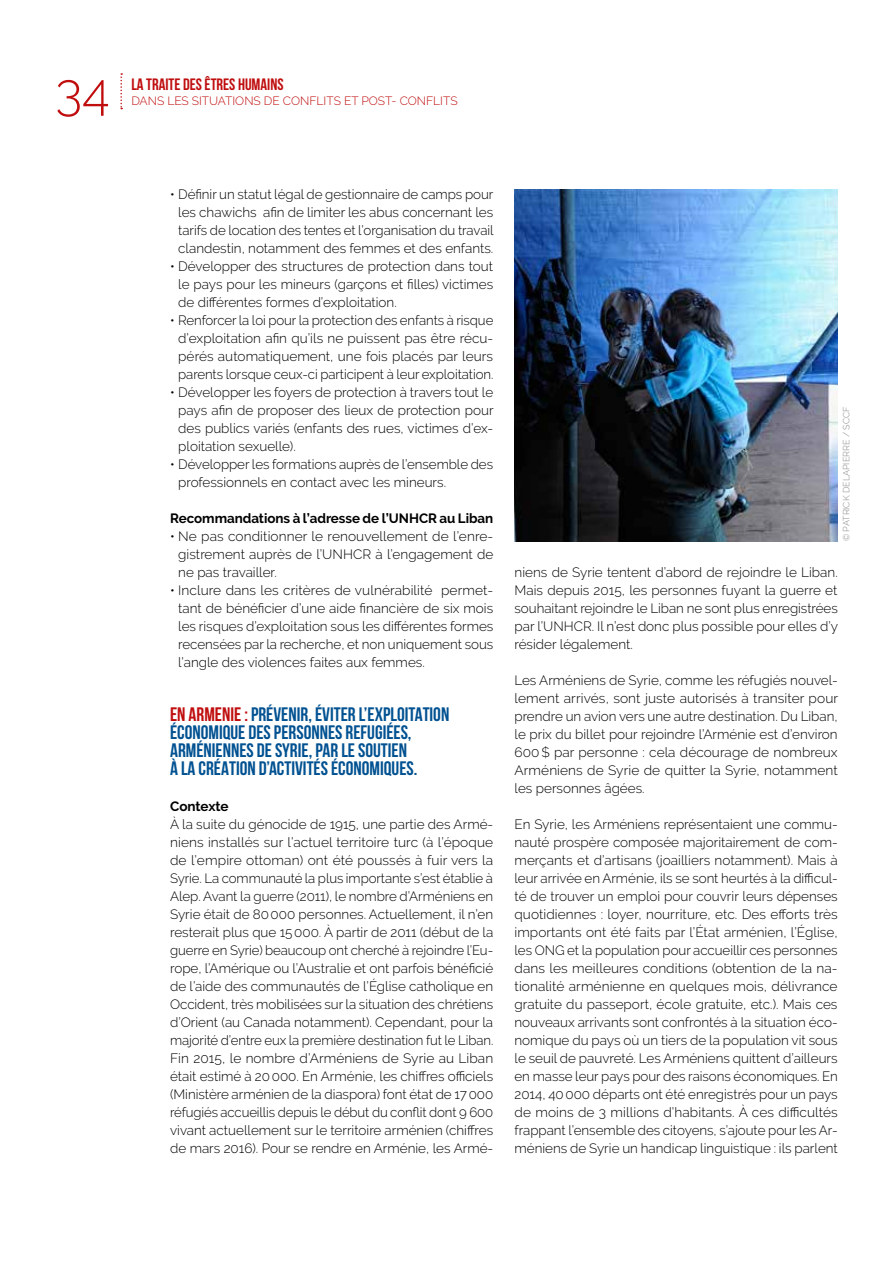
<style>
.page{position:relative;width:893px;height:1263px;background:#fff}
.page>*{position:absolute;margin:0;border:0;box-sizing:border-box;transform-origin:0 0}
.t1{font:300 51px "Raleway";color:#c00d0e}
.t2{font:700 19.5px/18px "Bebas Neue";color:#005191}
.t3{font:700 16.5px "Bebas Neue";color:#c00d0e}
.t4{font:300 13.5px/18px "Raleway";color:#000;text-align:justify}
.t5{font:700 13.5px "Raleway";letter-spacing:-.005em;color:#000}
.t6{font:300 12px "Raleway";color:#c00d0e}
.t7{font:300 9px "Raleway";color:#878787}
.s1{color:#c00d0e}
</style>
<div class="page">
<svg style="left:120px;top:73px;width:2px;height:36px"></svg>
<img style="left:514px;top:189px;width:324px;height:352px">
<h1 class="t1" style="left:55px;top:62px;width:56px">34</h1>
<p class="t3" style="left:131px;top:75px;width:154px">LA TRAITE DES ÊTRES HUMAINS</p>
<p class="t6" style="left:131px;top:93px;width:328px">DANS LES SITUATIONS DE CONFLITS ET POST- CONFLITS</p>
<p class="t4" style="left:178px;top:185px;width:317px;text-indent:-8px">• Définir un statut légal de gestionnaire de camps pour les chawichs afin de limiter les abus concernant les tarifs de location des tentes et l’organisation du travail clandestin, notamment des femmes et des enfants.</p>
<p class="t4" style="left:178px;top:257px;width:316px;text-indent:-8px">• Développer des structures de protection dans tout le pays pour les mineurs (garçons et filles) victimes de différentes formes d’exploitation.</p>
<p class="t4" style="left:178px;top:311px;width:317px;text-indent:-8px">• Renforcer la loi pour la protection des enfants à risque d’exploitation afin qu’ils ne puissent pas être récu&shy;pérés automatiquement, une fois placés par leurs parents lorsque ceux-ci participent à leur exploitation.</p>
<p class="t4" style="left:178px;top:383px;width:317px;text-indent:-8px">• Développer les foyers de protection à travers tout le pays afin de proposer des lieux de protection pour des publics variés (enfants des rues, victimes d’ex&shy;ploitation sexuelle).</p>
<p class="t4" style="left:178px;top:455px;width:316px;text-indent:-8px">• Développer les formations auprès de l’ensemble des professionnels en contact avec les mineurs.</p>
<p class="t5" style="left:170px;top:511px;width:325px">Recommandations à l’adresse de l’UNHCR au Liban</p>
<p class="t4" style="left:178px;top:527px;width:317px;text-indent:-8px">• Ne pas conditionner le renouvellement de l’enre&shy;gistrement auprès de l’UNHCR à l’engagement de ne pas travailler.</p>
<p class="t4" style="left:178px;top:581px;width:317px;text-indent:-8px">• Inclure dans les critères de vulnérabilité permet&shy;tant de bénéficier d’une aide financière de six mois les risques d’exploitation sous les différentes formes recensées par la recherche, et non uniquement sous l’angle des violences faites aux femmes.</p>
<h2 class="t2" style="left:170px;top:705px;width:281px"><span class="s1">EN ARMENIE :</span> PRÉVENIR, ÉVITER L’EXPLOITATION ÉCONOMIQUE DES PERSONNES REFUGIÉES, ARMÉNIENNES DE SYRIE, PAR LE SOUTIEN<br>À LA CRÉATION D’ACTIVITÉS ÉCONOMIQUES.</h2>
<p class="t5" style="left:170px;top:799px;width:60px">Contexte</p>
<p class="t4" style="left:170px;top:815px;width:325px">À la suite du génocide de 1915, une partie des Armé&shy;niens installés sur l’actuel territoire turc (à l’époque de l’empire ottoman) ont été poussés à fuir vers la Syrie. La communauté la plus importante s’est établie à Alep. Avant la guerre (2011), le nombre d’Arméniens en Syrie était de 80000 personnes. Actuellement, il n’en resterait plus que 15000. À partir de 2011 (début de la guerre en Syrie) beaucoup ont cherché à rejoindre l’Eu&shy;rope, l’Amérique ou l’Australie et ont parfois bénéficié de l’aide des communautés de l’Église catholique en Occident, très mobilisées sur la situation des chrétiens d’Orient (au Canada notamment). Cependant, pour la majorité d’entre eux la première destination fut le Liban.<br>Fin 2015, le nombre d’Arméniens de Syrie au Liban était estimé à 20000. En Arménie, les chiffres officiels (Ministère arménien de la diaspora) font état de 17000 réfugiés accueillis depuis le début du conflit dont 9 600 vivant actuellement sur le territoire arménien (chiffres de mars 2016). Pour se rendre en Arménie, les Armé-</p>
<p class="t7" style="left:841px;top:541px;width:136px;rotate:-90deg">© PATRICK DELAPIERRE / SCCF</p>
<p class="t4" style="left:514px;top:563px;width:325px">niens de Syrie tentent d’abord de rejoindre le Liban.<br>Mais depuis 2015, les personnes fuyant la guerre et souhaitant rejoindre le Liban ne sont plus enregistrées par l’UNHCR. Il n’est donc plus possible pour elles d’y résider légalement.</p>
<p class="t4" style="left:514px;top:671px;width:325px">Les Arméniens de Syrie, comme les réfugiés nouvel&shy;lement arrivés, sont juste autorisés à transiter pour prendre un avion vers une autre destination. Du Liban, le prix du billet pour rejoindre l’Arménie est d’environ 600$ par personne : cela décourage de nombreux Arméniens de Syrie de quitter la Syrie, notamment les personnes âgées.</p>
<p class="t4" style="left:514px;top:815px;width:325px">En Syrie, les Arméniens représentaient une commu&shy;nauté prospère composée majoritairement de com&shy;merçants et d’artisans (joailliers notamment). Mais à leur arrivée en Arménie, ils se sont heurtés à la difficul&shy;té de trouver un emploi pour couvrir leurs dépenses quotidiennes : loyer, nourriture, etc. Des efforts très importants ont été faits par l’État arménien, l’Église, les ONG et la population pour accueillir ces personnes dans les meilleures conditions (obtention de la na&shy;tionalité arménienne en quelques mois, délivrance gratuite du passeport, école gratuite, etc.). Mais ces nouveaux arrivants sont confrontés à la situation éco&shy;nomique du pays où un tiers de la population vit sous le seuil de pauvreté. Les Arméniens quittent d’ailleurs en masse leur pays pour des raisons économiques. En 2014, 40000 départs ont été enregistrés pour un pays de moins de 3 millions d’habitants. À ces difficultés frappant l’ensemble des citoyens, s’ajoute pour les Ar&shy;méniens de Syrie un handicap linguistique : ils parlent</p>
</div>
